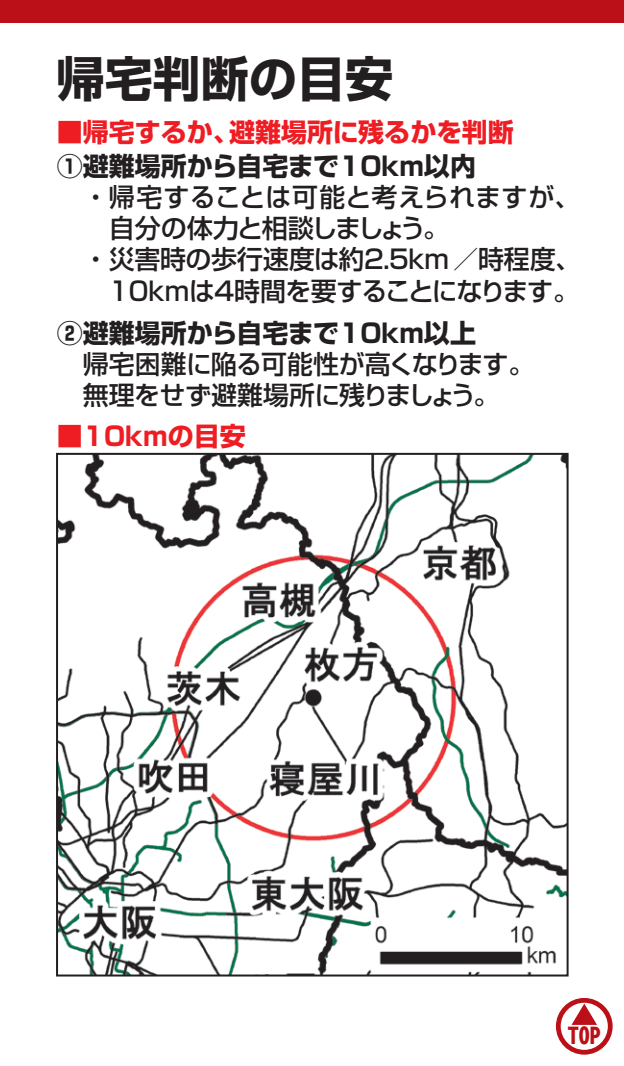
<style>
.page{position:relative;width:624px;height:1066px;background:#fff}
.page>*{position:absolute;margin:0;border:0;box-sizing:border-box;transform-origin:0 0}
.t1{font:700 48px "Shin Go Pro";color:#231f20}
.t2{font:500 26px/31.2px "Shin Go Pro";letter-spacing:-.015em;color:#231f20}
.t3{font:700 26px "Shin Go Pro";color:#231f20}
.t4{font:700 26px "Shin Go Pro";color:#ee1d23}
.t5{font:700 26px "Shin Go Pro";color:#ee1d23;scale:.95 1}
.t6{font:500 26px "Shin Go Pro";letter-spacing:.01em;color:#231f20}
.t7{font:500 26px "Shin Go Pro";letter-spacing:-.055em;color:#231f20}
.t8{font:700 22px "Gothic MB101 Pro";color:#bb1018}
</style>
<div class="page">
<div style="left:0;top:0;width:624px;height:23px;background:#bb1018"></div>
<img style="left:59px;top:456px;width:506px;height:517px">
<div style="left:56px;top:453px;width:512px;height:523px;border:2px solid #231f20"></div>
<svg style="left:556px;top:998px;width:56px;height:56px"></svg>
<h1 class="t1" style="left:57px;top:41px;width:337px">帰宅判断の目安</h1>
<p class="t4" style="left:57px;top:111px;width:458px">■帰宅するか、避難場所に残るかを判断</p>
<p class="t5" style="left:83px;top:112px;width:509px">自 に帰宅するか、避難場所に残るかを判断</p>
<p class="t3" style="left:57px;top:145px;width:420px">①避難場所から自宅まで10km以内</p>
<p class="t6" style="left:83px;top:176px;width:499px">・帰宅することは可能と考えられますが、</p>
<p class="t7" style="left:109px;top:207px;width:342px">自分の体力と相談しましょう。</p>
<p class="t2" style="left:83px;top:241px;width:500px">・災害時の歩行速度は約2.5km ／時程度、</p>
<p class="t2" style="left:109px;top:272px;width:471px">10kmは4時間を要することになります。</p>
<p class="t3" style="left:57px;top:312px;width:420px">②避難場所から自宅まで10km以上</p>
<p class="t2" style="left:83px;top:346px;width:453px">帰宅困難に陥る可能性が高くなります。無理をせず避難場所に残りましょう。</p>
<p class="t4" style="left:57px;top:415px;width:190px">■10kmの目安</p>
<p class="t8" style="left:567px;top:1018px;width:34px">TOP</p>
</div>
